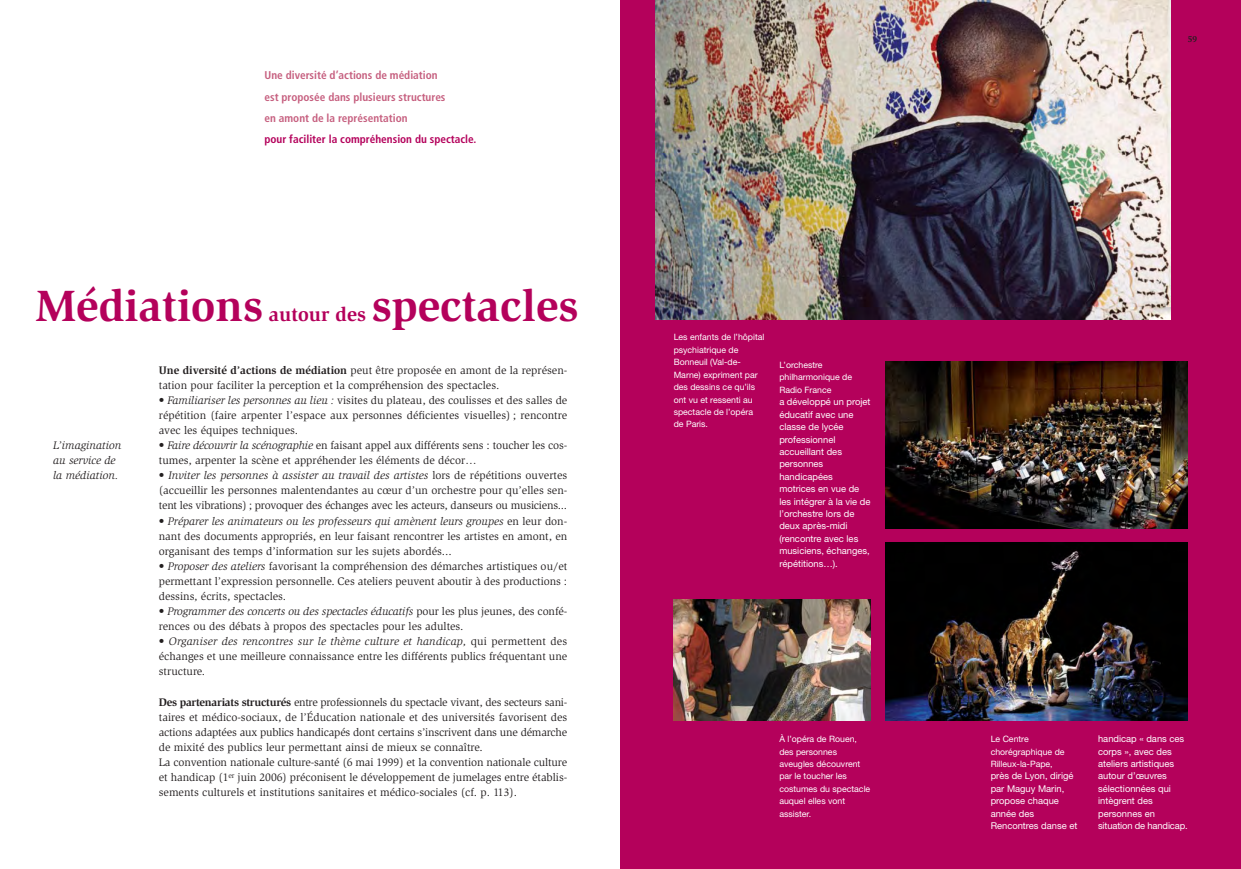
<style>
.page{position:relative;width:1241px;height:869px;background:#fff}
.page>*{position:absolute;margin:0;border:0;box-sizing:border-box;transform-origin:0 0}
.t1{font:700 45px "Slimbach";color:#b4015b}
.t2{font:700 20px "Slimbach";color:#b4015b}
.t3{font:11.25px/15.1px "Slimbach";color:#231f20;text-align:justify}
.t4{font:700 condensed 11.25px/21.2px "Frutiger";color:#c65f7f}
.t5{font:700 condensed 11.25px "Frutiger";color:#b4015b}
.t6{font:italic 11.25px/15.1px "Slimbach";color:#231f20}
.t7{font:9.38px/12.4px "Helvetica Neue";color:#fff}
.t8{font:8.75px/12.4px "Helvetica Neue";color:#fff}
.t9{font:700 8.75px "Slimbach";color:#231f20}
.s1{font-weight:700}
.s2{font-style:italic}
</style>
<div class="page">
<div style="left:620px;top:0;width:620px;height:868px;background:#b4015b"></div>
<img style="left:656px;top:0;width:513px;height:319px">
<img style="left:673px;top:599px;width:197px;height:120px">
<img style="left:885px;top:542px;width:302px;height:177px">
<img style="left:885px;top:361px;width:302px;height:167px">
<p class="t4" style="left:264px;top:66px;width:182px">Une diversité d’actions de médiation est proposée dans plusieurs structures en amont de la représentation</p>
<p class="t5" style="left:264px;top:135px;width:213px">pour faciliter la compréhension du spectacle.</p>
<h1 class="t1" style="left:35px;top:288px;width:229px">Médiations</h1>
<h1 class="t1" style="left:372px;top:288px;width:208px">spectacles</h1>
<h2 class="t2" style="left:269px;top:306px;width:98px">autour des</h2>
<p class="t6" style="left:53px;top:438px;width:70px">L’imagination au service de la médiation.</p>
<p class="t3" style="left:159px;top:363px;width:410px"><span class="s1">Une diversité d’actions de médiation</span> peut être proposée en amont de la représen&shy;tation pour faciliter la perception et la compréhension des spectacles.</p>
<p class="t3" style="left:159px;top:393px;width:410px">• <span class="s2">Familiariser les personnes au lieu :</span> visites du plateau, des coulisses et des salles de répétition (faire arpenter l’espace aux personnes déficientes visuelles) ; rencontre avec les équipes techniques.</p>
<p class="t3" style="left:159px;top:438px;width:410px">• <span class="s2">Faire découvrir la scénographie</span> en faisant appel aux différents sens : toucher les cos&shy;tumes, arpenter la scène et appréhender les éléments de décor…</p>
<p class="t3" style="left:159px;top:468px;width:410px">• <span class="s2">Inviter les personnes à assister au travail des artistes</span> lors de répétitions ouvertes (accueillir les personnes malentendantes au cœur d’un orchestre pour qu’elles sen&shy;tent les vibrations) ; provoquer des échanges avec les acteurs, danseurs ou musiciens...</p>
<p class="t3" style="left:159px;top:514px;width:410px">• <span class="s2">Préparer les animateurs ou les professeurs qui amènent leurs groupes</span> en leur don&shy;nant des documents appropriés, en leur faisant rencontrer les artistes en amont, en organisant des temps d’information sur les sujets abordés...</p>
<p class="t3" style="left:159px;top:559px;width:410px">• <span class="s2">Proposer des ateliers</span> favorisant la compréhension des démarches artistiques ou/et permettant l’expression personnelle. Ces ateliers peuvent aboutir à des productions : dessins, écrits, spectacles.</p>
<p class="t3" style="left:159px;top:604px;width:410px">• <span class="s2">Programmer des concerts ou des spectacles éducatifs</span> pour les plus jeunes, des confé&shy;rences ou des débats à propos des spectacles pour les adultes.</p>
<p class="t3" style="left:159px;top:634px;width:410px">• <span class="s2">Organiser des rencontres sur le thème culture et handicap,</span> qui permettent des échanges et une meilleure connaissance entre les différents publics fréquentant une structure.</p>
<p class="t3" style="left:159px;top:694px;width:410px;text-align:left"><span class="s1">Des partenariats structurés</span> entre professionnels du spectacle vivant, des secteurs sani&shy;taires et médico-sociaux, de l’Éducation nationale et des universités favorisent des actions adaptées aux publics handicapés dont certains s’inscrivent dans une démarche de mixité des publics leur permettant ainsi de mieux se connaître.<br>La convention nationale culture-santé (6 mai 1999) et la convention nationale culture et handicap (1<sup>er</sup> juin 2006) préconisent le développement de jumelages entre établis&shy;sements culturels et institutions sanitaires et médico-sociales (cf. p. 113).</p>
<p class="t8" style="left:673px;top:332px;width:92px">Les enfants de l’hôpital psychiatrique de<br>Bonneuil (Val-de-<br>Marne) expriment par des dessins ce qu’ils ont vu et ressenti au spectacle de l’opéra de Paris.</p>
<p class="t8" style="left:779px;top:359px;width:74px">L’orchestre philharmonique de<br>Radio France</p>
<p class="t7" style="left:779px;top:396px;width:93px">a développé un projet éducatif avec une classe de lycée professionnel accueillant des personnes handicapées motrices en vue de les intégrer à la vie de l’orchestre lors de deux après-midi (rencontre avec les musiciens, échanges, répétitions…).</p>
<p class="t8" style="left:779px;top:733px;width:92px">À l’opéra de Rouen, des personnes aveugles découvrent par le toucher les costumes du spectacle auquel elles vont assister.</p>
<p class="t9" style="left:1187px;top:35px;width:11px">59</p>
<p class="t8" style="left:990px;top:733px;width:75px">Le Centre chorégraphique de<br>Rilleux-la-Pape,</p>
<p class="t7" style="left:990px;top:770px;width:88px">près de Lyon, dirigé par Maguy Marin, propose chaque année des<br>Rencontres danse et</p>
<p class="t7" style="left:1097px;top:733px;width:91px">handicap « dans ces corps », avec des ateliers artistiques autour d’œuvres sélectionnées qui intègrent des personnes en situation de handicap.</p>
</div>
